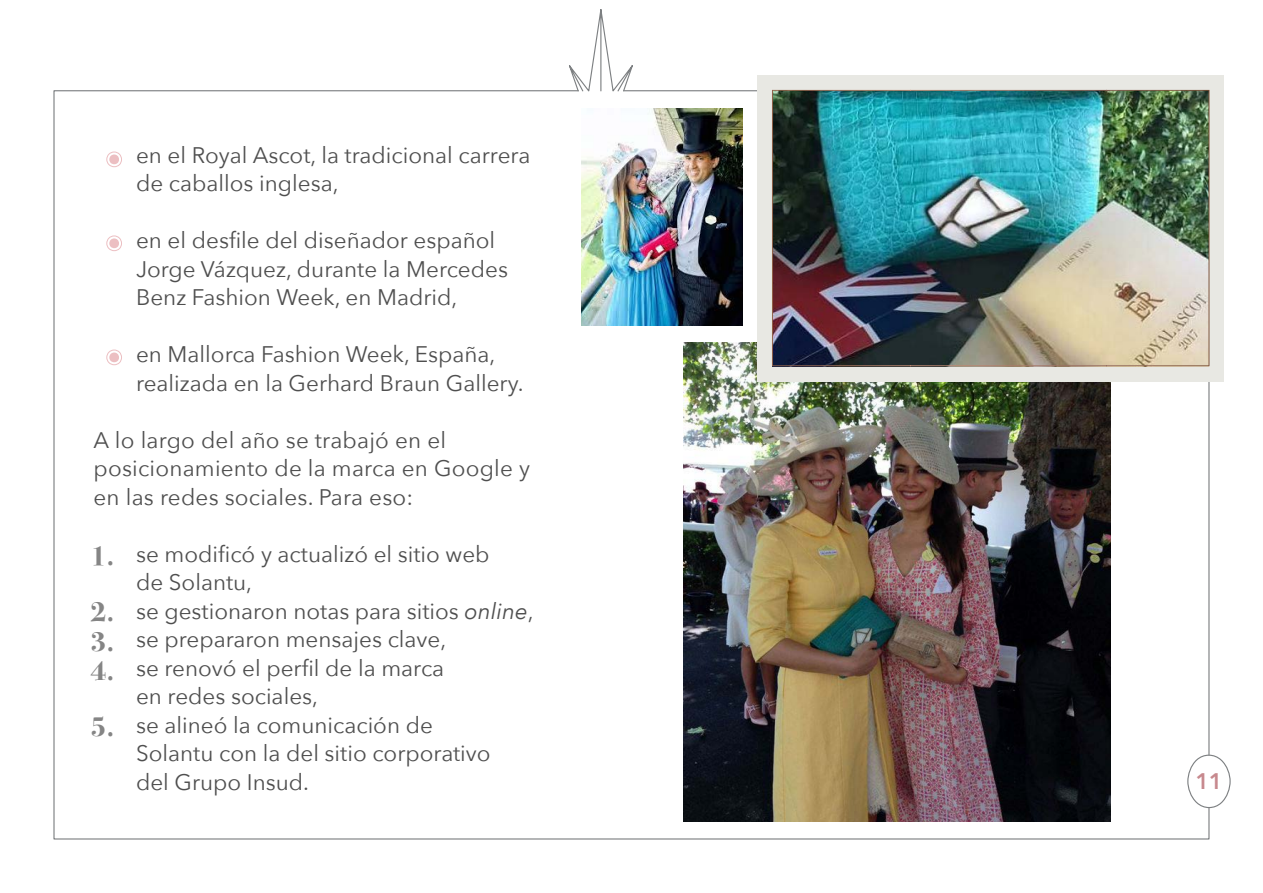
<style>
.page{position:relative;width:1263px;height:893px;background:#fff}
.page>*{position:absolute;margin:0;border:0;box-sizing:border-box;transform-origin:0 0}
.t1{font:700 28.35px/56.4px "Bodoni Svty Two ITCTT";color:#858585}
.t2{font:22.5px/28.5px "Avenir Next";color:#4f4f4f}
.t3{font:600 22.5px "Avenir Next";color:#c7898e}
.s1{font-style:italic}
</style>
<div class="page">
<svg style="left:569px;top:9px;width:64px;height:81px"></svg>
<img style="left:53px;top:90px;width:1157px;height:750px">
<div style="left:757px;top:75px;width:467px;height:307px;background:#e8e8e3"></div>
<img style="left:772px;top:90px;width:437px;height:276px">
<svg style="left:1187px;top:754px;width:44px;height:55px"></svg>
<p class="t2" style="left:136px;top:140px;width:396px">en el Royal Ascot, la tradicional carrera de caballos inglesa,</p>
<p class="t2" style="left:136px;top:225px;width:373px">en el desfile del diseñador español<br>Jorge Vázquez, durante la Mercedes<br>Benz Fashion Week, en Madrid,</p>
<p class="t2" style="left:136px;top:339px;width:389px">en Mallorca Fashion Week, España, realizada en la Gerhard Braun Gallery.</p>
<p class="t2" style="left:94px;top:425px;width:438px">A lo largo del año se trabajó en el posicionamiento de la marca en Google y en las redes sociales. Para eso:</p>
<p class="t2" style="left:136px;top:539px;width:399px">se modificó y actualizó el sitio web<br>de Solantu,<br>se gestionaron notas para sitios <span class="s1">online</span>, se prepararon mensajes clave,<br>se renovó el perfil de la marca<br>en redes sociales,<br>se alineó la comunicación de<br>Solantu con la del sitio corporativo<br>del Grupo Insud.</p>
<p class="t1" style="left:91px;top:525px;width:25px">1.<br>2.</p>
<p class="t1" style="left:91px;top:624px;width:25px;line-height:29.4px">3.<br>4.</p>
<p class="t1" style="left:91px;top:696px;width:25px">5.</p>
<p class="t3" style="left:1195px;top:762px;width:28px">11</p>
</div>
